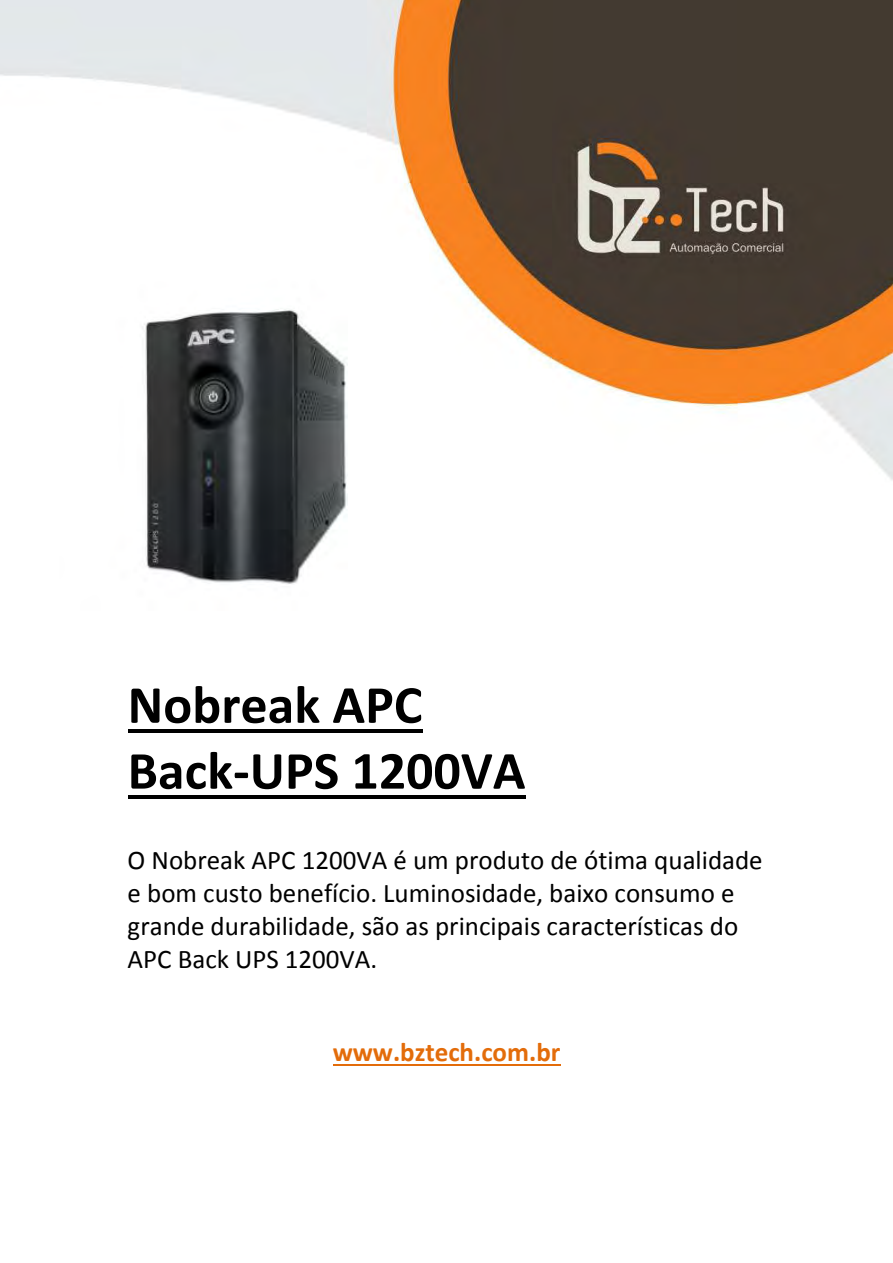
<style>
.page{position:relative;width:893px;height:1263px;background:#fff}
.page>*{position:absolute;margin:0;border:0;box-sizing:border-box;transform-origin:0 0}
.t1{font:700 54px/65.8px "Calibri";color:#000}
.t2{font:27px/33px "Calibri";color:#000}
.t3{font:700 27px "Calibri";color:#e36c0a}
</style>
<div class="page">
<img style="left:0;top:0;width:893px;height:1066px">
<hr style="left:128px;top:729px;width:294px;height:3px;background:#000">
<hr style="left:128px;top:795px;width:397px;height:3px;background:#000">
<hr style="left:333px;top:1064px;width:227px;height:2px;background:#e36c0a">
<img style="left:59px;top:241px;width:370px;height:370px">
<h1 class="t1" style="left:128px;top:676px;width:399px">Nobreak APC<br>Back-UPS 1200VA</h1>
<p class="t2" style="left:128px;top:846px;width:637px">O Nobreak APC 1200VA é um produto de ótima qualidade e bom custo benefício. Luminosidade, baixo consumo e grande durabilidade, são as principais características do APC Back UPS 1200VA.</p>
<p class="t3" style="left:333px;top:1041px;width:229px">www.bztech.com.br</p>
</div>
